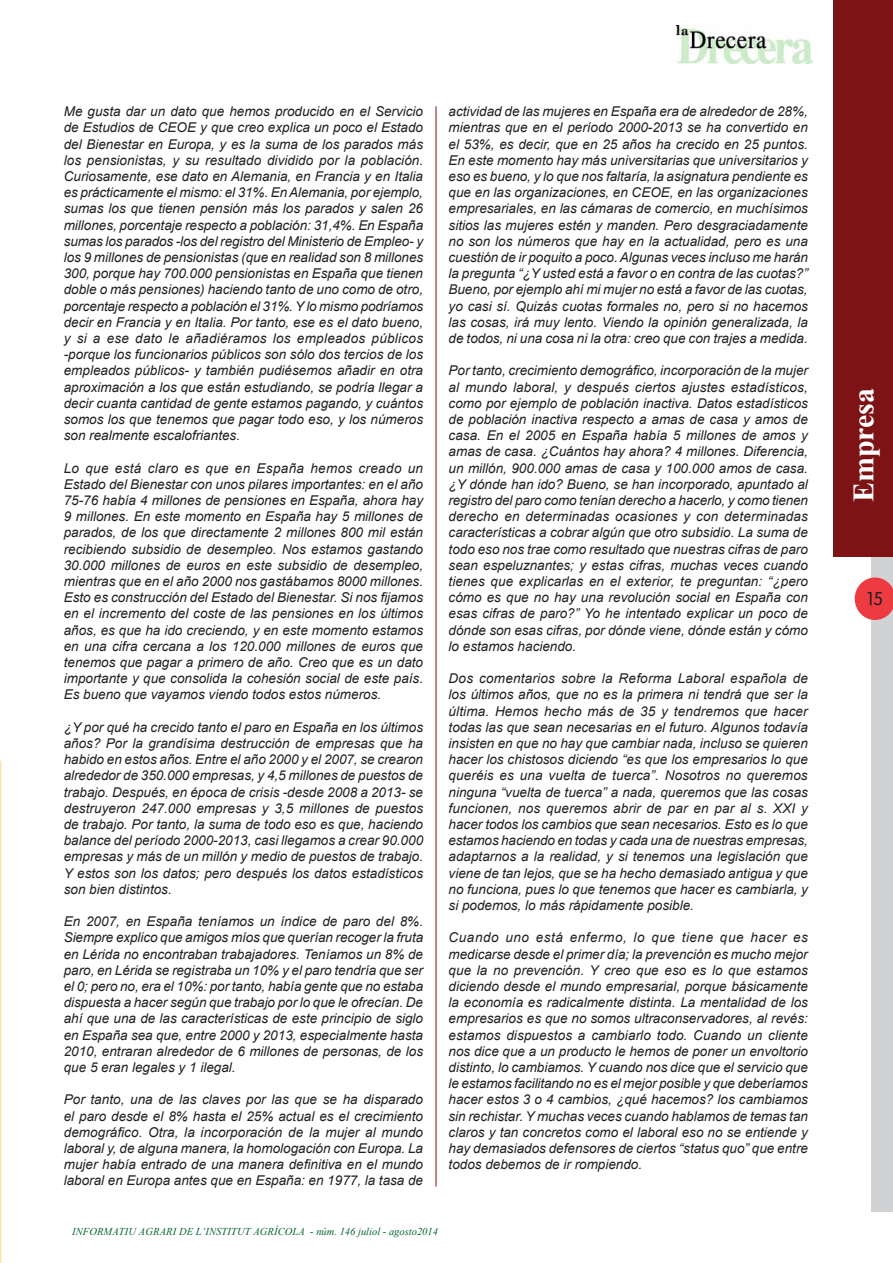
<style>
.page{position:relative;width:893px;height:1263px;background:#fff}
.page>*{position:absolute;margin:0;border:0;box-sizing:border-box;transform-origin:0 0}
.t1{font:700 30px "Times New Roman";color:#fff}
.t2{font:18px "VAG Rounded Lt Normal";color:#231f20}
.t3{font:italic 13.5px/16.2px "Arial";color:#231f20;text-align:justify}
.t4{font:italic 10.5px "Times New Roman";letter-spacing:.01em;color:#00622f}
</style>
<div class="page">
<div style="left:872px;top:0;width:21px;height:1212px;background:#d1d2d4"></div>
<svg style="left:855px;top:577px;width:38px;height:43px"></svg>
<img style="left:676px;top:25px;width:136px;height:39px">
<hr style="left:0;top:761px;width:1px;height:502px;background:#fee2b2">
<hr style="left:436px;top:106px;width:1px;height:1080px;background:#7e1315">
<div style="left:833px;top:0;width:60px;height:557px;background:#7e1315"></div>
<p class="t3" style="left:64px;top:103px;width:361px">Me gusta dar un dato que hemos producido en el Servicio de Estudios de CEOE y que creo explica un poco el Estado del Bienestar en Europa, y es la suma de los parados más los pensionistas, y su resultado dividido por la población.<br>Curiosamente, ese dato en Alemania, en Francia y en Italia es prácticamente el mismo: el 31%. En Alemania, por ejemplo, sumas los que tienen pensión más los parados y salen 26 millones, porcentaje respecto a población: 31,4%. En España sumas los parados -los del registro del Ministerio de Empleo- y los 9 millones de pensionistas (que en realidad son 8 millones 300, porque hay 700.000 pensionistas en España que tienen doble o más pensiones) haciendo tanto de uno como de otro, porcentaje respecto a población el 31%. Y lo mismo podríamos decir en Francia y en Italia. Por tanto, ese es el dato bueno, y si a ese dato le añadiéramos los empleados públicos -porque los funcionarios públicos son sólo dos tercios de los empleados públicos- y también pudiésemos añadir en otra aproximación a los que están estudiando, se podría llegar a decir cuanta cantidad de gente estamos pagando, y cuántos somos los que tenemos que pagar todo eso, y los números son realmente escalofriantes.</p>
<p class="t3" style="left:64px;top:460px;width:361px">Lo que está claro es que en España hemos creado un Estado del Bienestar con unos pilares importantes: en el año 75-76 había 4 millones de pensiones en España, ahora hay 9 millones. En este momento en España hay 5 millones de parados, de los que directamente 2 millones 800 mil están recibiendo subsidio de desempleo. Nos estamos gastando 30.000 millones de euros en este subsidio de desempleo, mientras que en el año 2000 nos gastábamos 8000 millones.<br>Esto es construcción del Estado del Bienestar. Si nos fijamos en el incremento del coste de las pensiones en los últimos años, es que ha ido creciendo, y en este momento estamos en una cifra cercana a los 120.000 millones de euros que tenemos que pagar a primero de año. Creo que es un dato importante y que consolida la cohesión social de este país.<br>Es bueno que vayamos viendo todos estos números.</p>
<p class="t3" style="left:64px;top:719px;width:361px">¿Y por qué ha crecido tanto el paro en España en los últimos años? Por la grandísima destrucción de empresas que ha habido en estos años. Entre el año 2000 y el 2007, se crearon alrededor de 350.000 empresas, y 4,5 millones de puestos de trabajo. Después, en época de crisis -desde 2008 a 2013- se destruyeron 247.000 empresas y 3,5 millones de puestos de trabajo. Por tanto, la suma de todo eso es que, haciendo balance del período 2000-2013, casi llegamos a crear 90.000 empresas y más de un millón y medio de puestos de trabajo.<br>Y estos son los datos; pero después los datos estadísticos son bien distintos.</p>
<p class="t3" style="left:64px;top:913px;width:361px">En 2007, en España teníamos un índice de paro del 8%.<br>Siempre explico que amigos míos que querían recoger la fruta en Lérida no encontraban trabajadores. Teníamos un 8% de paro, en Lérida se registraba un 10% y el paro tendría que ser el 0; pero no, era el 10%: por tanto, había gente que no estaba dispuesta a hacer según que trabajo por lo que le ofrecían. De ahí que una de las características de este principio de siglo en España sea que, entre 2000 y 2013, especialmente hasta 2010, entraran alrededor de 6 millones de personas, de los que 5 eran legales y 1 ilegal.</p>
<p class="t3" style="left:64px;top:1092px;width:361px">Por tanto, una de las claves por las que se ha disparado el paro desde el 8% hasta el 25% actual es el crecimiento demográfico. Otra, la incorporación de la mujer al mundo laboral y, de alguna manera, la homologación con Europa. La mujer había entrado de una manera definitiva en el mundo laboral en Europa antes que en España: en 1977, la tasa de</p>
<p class="t3" style="left:449px;top:103px;width:361px">actividad de las mujeres en España era de alrededor de 28%, mientras que en el período 2000-2013 se ha convertido en el 53%, es decir, que en 25 años ha crecido en 25 puntos.<br>En este momento hay más universitarias que universitarios y eso es bueno, y lo que nos faltaría, la asignatura pendiente es que en las organizaciones, en CEOE, en las organizaciones empresariales, en las cámaras de comercio, en muchísimos sitios las mujeres estén y manden. Pero desgraciadamente no son los números que hay en la actualidad, pero es una cuestión de ir poquito a poco. Algunas veces incluso me harán la pregunta “¿Y usted está a favor o en contra de las cuotas?” Bueno, por ejemplo ahí mi mujer no está a favor de las cuotas, yo casi sí. Quizás cuotas formales no, pero si no hacemos las cosas, irá muy lento. Viendo la opinión generalizada, la de todos, ni una cosa ni la otra: creo que con trajes a medida.</p>
<p class="t3" style="left:449px;top:363px;width:361px">Por tanto, crecimiento demográfico, incorporación de la mujer al mundo laboral, y después ciertos ajustes estadísticos, como por ejemplo de población inactiva. Datos estadísticos de población inactiva respecto a amas de casa y amos de casa. En el 2005 en España había 5 millones de amos y amas de casa. ¿Cuántos hay ahora? 4 millones. Diferencia, un millón, 900.000 amas de casa y 100.000 amos de casa. ¿Y dónde han ido? Bueno, se han incorporado, apuntado al registro del paro como tenían derecho a hacerlo, y como tienen derecho en determinadas ocasiones y con determinadas características a cobrar algún que otro subsidio. La suma de todo eso nos trae como resultado que nuestras cifras de paro sean espeluznantes; y estas cifras, muchas veces cuando tienes que explicarlas en el exterior, te preguntan: “¿pero cómo es que no hay una revolución social en España con esas cifras de paro?” Yo he intentado explicar un poco de dónde son esas cifras, por dónde viene, dónde están y cómo lo estamos haciendo.</p>
<p class="t3" style="left:449px;top:670px;width:361px">Dos comentarios sobre la Reforma Laboral española de los últimos años, que no es la primera ni tendrá que ser la última. Hemos hecho más de 35 y tendremos que hacer todas las que sean necesarias en el futuro. Algunos todavía insisten en que no hay que cambiar nada, incluso se quieren hacer los chistosos diciendo “es que los empresarios lo que queréis es una vuelta de tuerca”. Nosotros no queremos ninguna “vuelta de tuerca” a nada, queremos que las cosas funcionen, nos queremos abrir de par en par al s. XXI y hacer todos los cambios que sean necesarios. Esto es lo que estamos haciendo en todas y cada una de nuestras empresas, adaptarnos a la realidad, y si tenemos una legislación que viene de tan lejos, que se ha hecho demasiado antigua y que no funciona, pues lo que tenemos que hacer es cambiarla, y si podemos, lo más rápidamente posible.</p>
<p class="t3" style="left:449px;top:930px;width:361px">Cuando uno está enfermo, lo que tiene que hacer es medicarse desde el primer día; la prevención es mucho mejor que la no prevención. Y creo que eso es lo que estamos diciendo desde el mundo empresarial, porque básicamente la economía es radicalmente distinta. La mentalidad de los empresarios es que no somos ultraconservadores, al revés: estamos dispuestos a cambiarlo todo. Cuando un cliente nos dice que a un producto le hemos de poner un envoltorio distinto, lo cambiamos. Y cuando nos dice que el servicio que le estamos facilitando no es el mejor posible y que deberíamos hacer estos 3 o 4 cambios, ¿qué hacemos? los cambiamos sin rechistar. Y muchas veces cuando hablamos de temas tan claros y tan concretos como el laboral eso no se entiende y hay demasiados defensores de ciertos “status quo” que entre todos debemos de ir rompiendo.</p>
<p class="t4" style="left:72px;top:1224px;width:367px">INFORMATIU AGRARI DE L’INSTITUT AGRÍCOLA - núm. 146 juliol - agosto2014</p>
<h1 class="t1" style="left:847px;top:502px;width:116px;rotate:-90deg">Empresa</h1>
<h2 class="t2" style="left:867px;top:589px;width:17px">15</h2>
</div>
